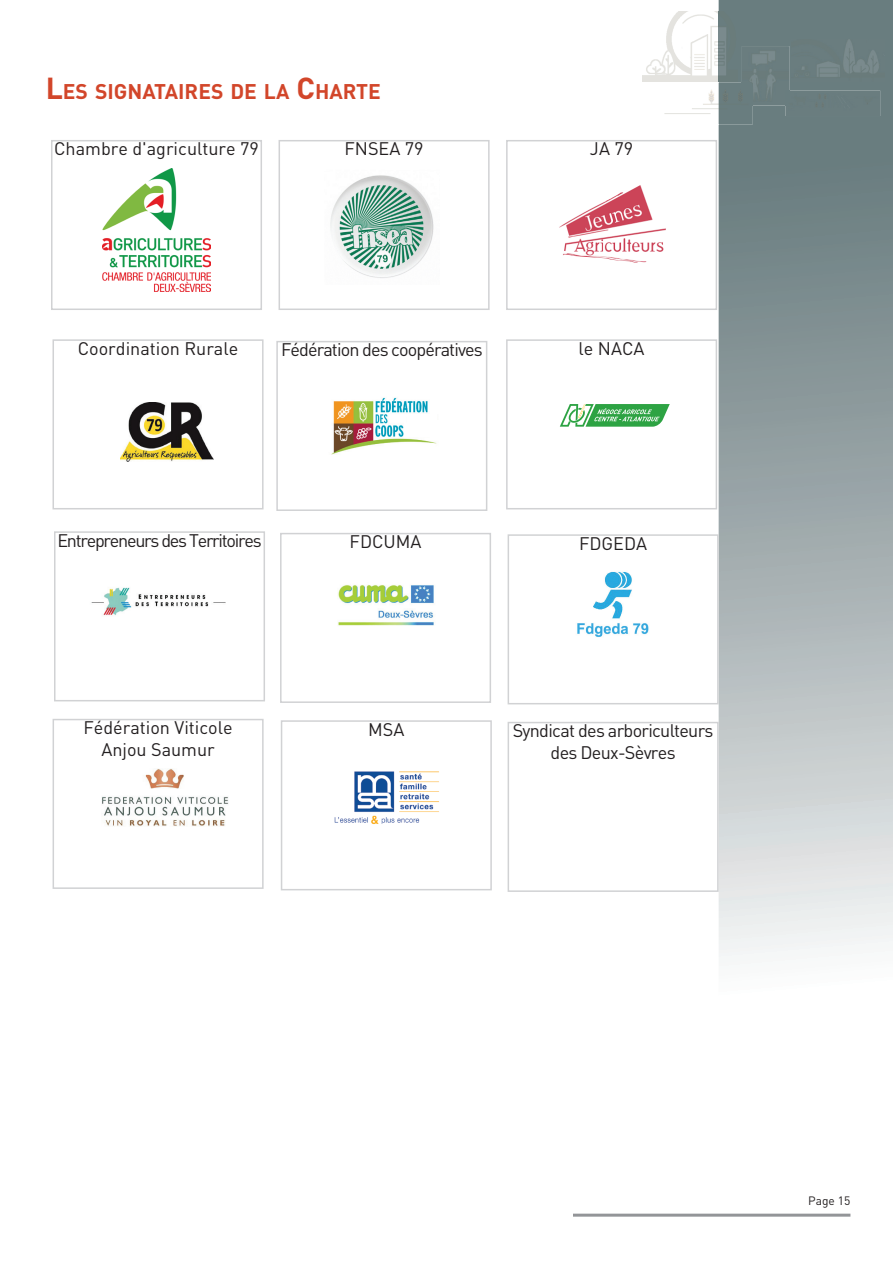
<style>
.page{position:relative;width:893px;height:1263px;background:#fff}
.page>*{position:absolute;margin:0;border:0;box-sizing:border-box;transform-origin:0 0}
.t1{font:700 21px "DINOT";color:#d2462a}
.t2{font:18px "DINOT";color:#231f20}
.t3{font:18px/21.6px "DINOT";letter-spacing:-.04em;color:#231f20;text-align:center}
.t4{font:18px "DINOT";letter-spacing:-.07em;color:#231f20}
.t5{font:18px "DINOT";letter-spacing:-.05em;color:#231f20}
.t6{font:12px "DINOT";color:#231f20}
.s1{font-size:30px}
</style>
<div class="page">
<svg style="left:719px;top:0;width:174px;height:1217px"></svg>
<img style="left:664px;top:83px;width:89px;height:41px">
<img style="left:792px;top:39px;width:92px;height:42px">
<img style="left:742px;top:46px;width:47px;height:59px">
<img style="left:742px;top:83px;width:11px;height:22px">
<div style="left:785px;top:91px;width:95px;height:25px;background:#6a7d7f"></div>
<img style="left:785px;top:91px;width:4px;height:14px">
<img style="left:643px;top:11px;width:94px;height:70px">
<hr style="left:573px;top:1214px;width:277px;height:3px;background:#939598">
<div style="left:51px;top:140px;width:211px;height:170px;border:2px solid #d1d2d4"></div>
<div style="left:279px;top:140px;width:211px;height:170px;border:2px solid #d1d2d4"></div>
<div style="left:506px;top:140px;width:211px;height:170px;border:2px solid #d1d2d4"></div>
<div style="left:52px;top:339px;width:212px;height:170px;border:2px solid #d1d2d4"></div>
<div style="left:276px;top:341px;width:211px;height:170px;border:2px solid #d1d2d4"></div>
<div style="left:506px;top:339px;width:211px;height:170px;border:2px solid #d1d2d4"></div>
<div style="left:54px;top:531px;width:211px;height:170px;border:2px solid #d1d2d4"></div>
<div style="left:280px;top:533px;width:211px;height:170px;border:2px solid #d1d2d4"></div>
<div style="left:508px;top:534px;width:211px;height:170px;border:2px solid #d1d2d4"></div>
<div style="left:281px;top:720px;width:211px;height:170px;border:2px solid #d1d2d4"></div>
<div style="left:53px;top:719px;width:211px;height:170px;border:2px solid #d1d2d4"></div>
<div style="left:508px;top:722px;width:211px;height:170px;border:2px solid #d1d2d4"></div>
<img style="left:103px;top:169px;width:107px;height:123px">
<img style="left:330px;top:175px;width:104px;height:103px">
<img style="left:559px;top:185px;width:107px;height:78px">
<svg style="left:560px;top:404px;width:110px;height:23px"></svg>
<img style="left:91px;top:587px;width:135px;height:28px">
<img style="left:334px;top:771px;width:105px;height:54px">
<img style="left:102px;top:768px;width:127px;height:59px">
<img style="left:121px;top:402px;width:93px;height:59px">
<img style="left:338px;top:585px;width:96px;height:41px">
<img style="left:577px;top:571px;width:72px;height:66px">
<img style="left:331px;top:397px;width:106px;height:58px">
<div style="left:407px;top:414px;width:29px;height:23px;background:#fff"></div>
<p class="t1" style="left:46px;top:78px;width:337px"><span class="s1">L</span>ES SIGNATAIRES DE LA <span class="s1">C</span>HARTE</p>
<p class="t2" style="left:54px;top:137px;width:206px">Chambre d'agriculture 79</p>
<p class="t2" style="left:344px;top:137px;width:81px">FNSEA 79</p>
<p class="t2" style="left:590px;top:137px;width:45px">JA 79</p>
<p class="t2" style="left:78px;top:337px;width:162px">Coordination Rurale</p>
<p class="t5" style="left:281px;top:338px;width:203px">Fédération des coopératives</p>
<p class="t2" style="left:579px;top:337px;width:67px">le NACA</p>
<p class="t4" style="left:57px;top:529px;width:206px">Entrepreneurs des Territoires</p>
<p class="t2" style="left:350px;top:530px;width:73px">FDCUMA</p>
<p class="t2" style="left:579px;top:532px;width:70px">FDGEDA</p>
<p class="t2" style="left:84px;top:716px;width:151px">Fédération Viticole</p>
<p class="t2" style="left:368px;top:718px;width:38px">MSA</p>
<p class="t2" style="left:101px;top:738px;width:115px">Anjou Saumur</p>
<p class="t3" style="left:513px;top:719px;width:202px">Syndicat des arboriculteurs des Deux-Sèvres</p>
<p class="t6" style="left:808px;top:1193px;width:44px">Page 15</p>
</div>
